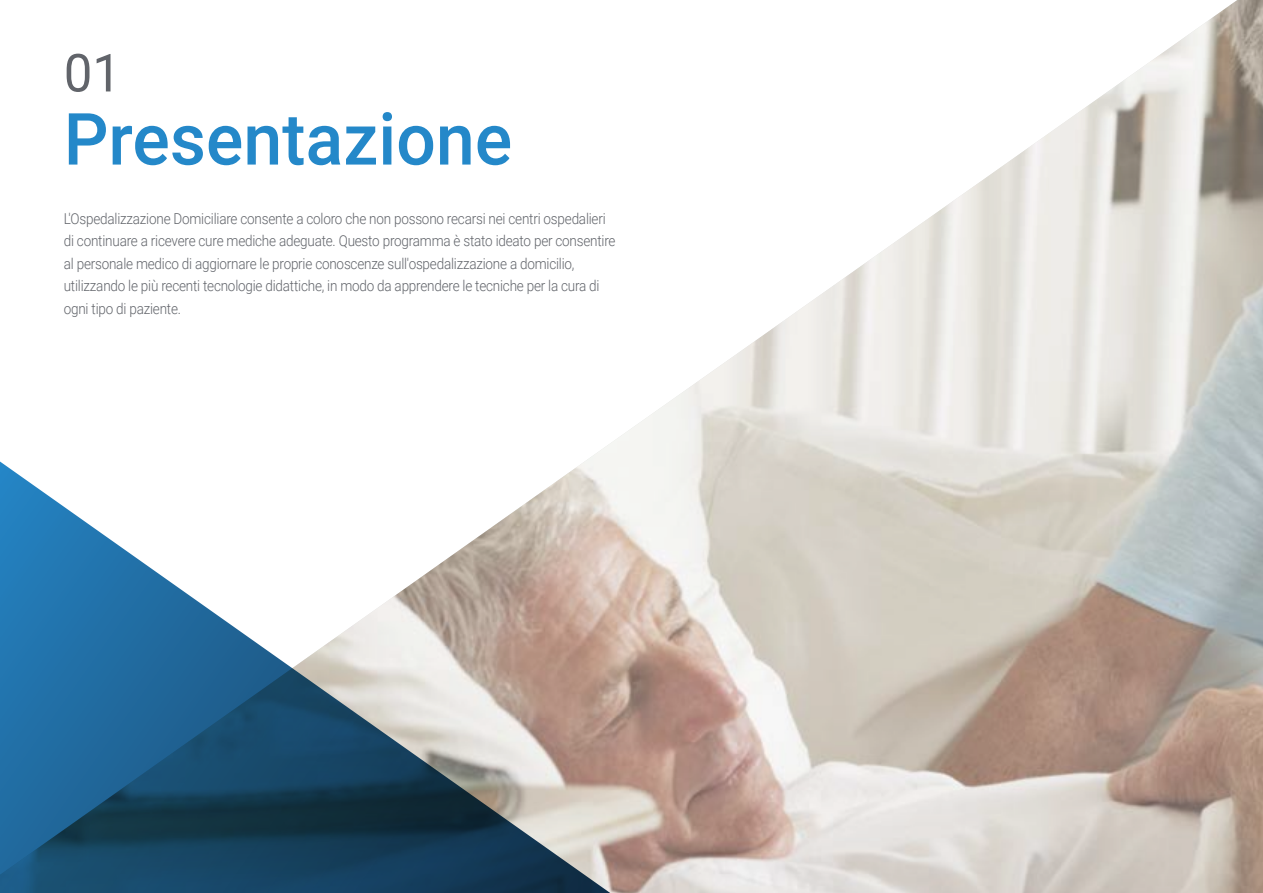
<style>
.page{position:relative;width:1263px;height:893px;background:#fff}
.page>*{position:absolute;margin:0;border:0;box-sizing:border-box;transform-origin:0 0}
.t1{font:500 72px "Roboto";color:#2488c9}
.t2{font:52.5px "Roboto";color:#61646a}
.t3{font:300 15px/22.5px "Roboto";letter-spacing:-.015em;color:#61646a;scale:.9 1}
</style>
<div class="page">
<img style="left:607px;top:0;width:656px;height:893px">
<svg style="left:0;top:446px;width:640px;height:447px"></svg>
<h2 class="t2" style="left:64px;top:36px;width:59px">01</h2>
<h1 class="t1" style="left:64px;top:89px;width:450px">Presentazione</h1>
<p class="t3" style="left:64px;top:207px;width:615px">L'Ospedalizzazione Domiciliare consente a coloro che non possono recarsi nei centri ospedalieri di continuare a ricevere cure mediche adeguate. Questo programma è stato ideato per consentire al personale medico di aggiornare le proprie conoscenze sull'ospedalizzazione a domicilio, utilizzando le più recenti tecnologie didattiche, in modo da apprendere le tecniche per la cura di ogni tipo di paziente.</p>
</div>
